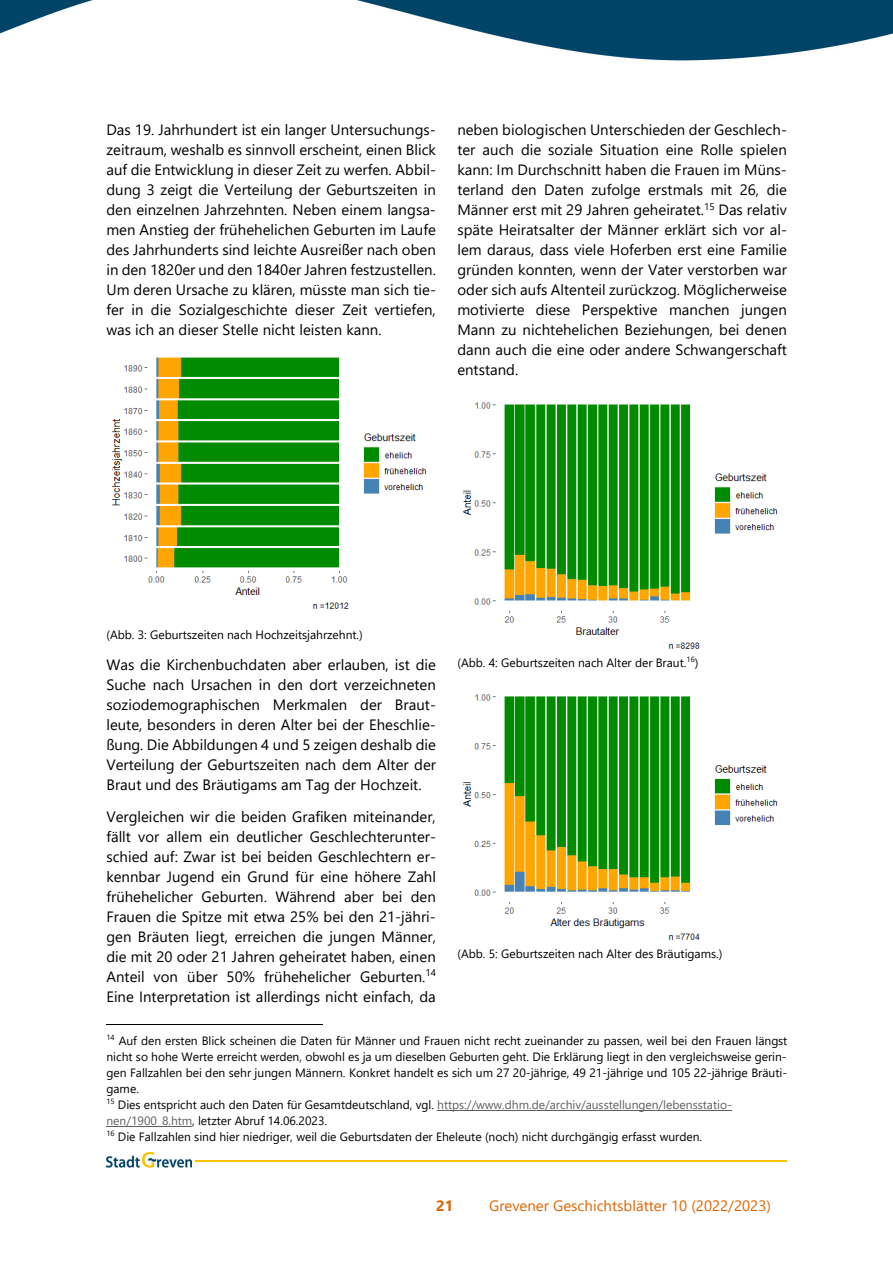
<style>
.page{position:relative;width:893px;height:1263px;background:#fff}
.page>*{position:absolute;margin:0;border:0;box-sizing:border-box;transform-origin:0 0}
.t1{font:15px/20px "Segoe UI";color:#000;text-align:justify}
.t2{font:15px "Segoe UI";color:#dd6500}
.t3{font:700 15px "Segoe UI";color:#dd6500}
.t4{font:12px/15.9px "Segoe UI";color:#000}
.s1{color:#5f5f5f}
</style>
<div class="page">
<img style="left:0;top:1px;width:892px;height:60px">
<img style="left:106px;top:1153px;width:85px;height:14px">
<hr style="left:196px;top:1160px;width:591px;height:2px;background:#fcc300">
<hr style="left:106px;top:1024px;width:216px;height:1px;background:#000">
<hr style="left:437px;top:1110px;width:294px;height:1px;background:#5f5f5f">
<hr style="left:106px;top:1126px;width:86px;height:1px;background:#5f5f5f">
<img style="left:111px;top:357px;width:316px;height:252px">
<img style="left:462px;top:402px;width:316px;height:247px">
<img style="left:462px;top:694px;width:316px;height:246px">
<p class="t1" style="left:106px;top:121px;width:331px">Das 19. Jahrhundert ist ein langer Untersuchungs&shy;zeitraum, weshalb es sinnvoll erscheint, einen Blick auf die Entwicklung in dieser Zeit zu werfen. Abbil&shy;dung 3 zeigt die Verteilung der Geburtszeiten in den einzelnen Jahrzehnten. Neben einem langsa&shy;men Anstieg der frühehelichen Geburten im Laufe des Jahrhunderts sind leichte Ausreißer nach oben in den 1820er und den 1840er Jahren festzustellen.<br>Um deren Ursache zu klären, müsste man sich tie&shy;fer in die Sozialgeschichte dieser Zeit vertiefen, was ich an dieser Stelle nicht leisten kann.</p>
<p class="t1" style="left:457px;top:121px;width:331px">neben biologischen Unterschieden der Geschlech&shy;ter auch die soziale Situation eine Rolle spielen kann: Im Durchschnitt haben die Frauen im Müns&shy;terland den Daten zufolge erstmals mit 26, die Männer erst mit 29 Jahren geheiratet.<sup>15</sup> Das relativ späte Heiratsalter der Männer erklärt sich vor al&shy;lem daraus, dass viele Hoferben erst eine Familie gründen konnten, wenn der Vater verstorben war oder sich aufs Altenteil zurückzog. Möglicherweise motivierte diese Perspektive manchen jungen Mann zu nichtehelichen Beziehungen, bei denen dann auch die eine oder andere Schwangerschaft entstand.</p>
<p class="t4" style="left:106px;top:628px;width:258px">(Abb. 3: Geburtszeiten nach Hochzeitsjahrzehnt.)</p>
<p class="t1" style="left:106px;top:656px;width:331px">Was die Kirchenbuchdaten aber erlauben, ist die Suche nach Ursachen in den dort verzeichneten soziodemographischen Merkmalen der Braut&shy;leute, besonders in deren Alter bei der Eheschlie&shy;ßung. Die Abbildungen 4 und 5 zeigen deshalb die Verteilung der Geburtszeiten nach dem Alter der Braut und des Bräutigams am Tag der Hochzeit.</p>
<p class="t1" style="left:106px;top:808px;width:331px">Vergleichen wir die beiden Grafiken miteinander, fällt vor allem ein deutlicher Geschlechterunter&shy;schied auf: Zwar ist bei beiden Geschlechtern er&shy;kennbar Jugend ein Grund für eine höhere Zahl frühehelicher Geburten. Während aber bei den Frauen die Spitze mit etwa 25% bei den 21-jähri&shy;gen Bräuten liegt, erreichen die jungen Männer, die mit 20 oder 21 Jahren geheiratet haben, einen Anteil von über 50% frühehelicher Geburten.<sup>14<br></sup>Eine Interpretation ist allerdings nicht einfach, da</p>
<p class="t4" style="left:106px;top:1034px;width:682px"><sup>14</sup> Auf den ersten Blick scheinen die Daten für Männer und Frauen nicht recht zueinander zu passen, weil bei den Frauen längst nicht so hohe Werte erreicht werden, obwohl es ja um dieselben Geburten geht. Die Erklärung liegt in den vergleichsweise gerin&shy;gen Fallzahlen bei den sehr jungen Männern. Konkret handelt es sich um 27 20-jährige, 49 21-jährige und 105 22-jährige Bräuti&shy;game.<br><sup>15</sup> Dies entspricht auch den Daten für Gesamtdeutschland, vgl. <span class="s1">https://www.dhm.de/archiv/ausstellungen/lebensstatio&shy;nen/1900_8.htm</span>, letzter Abruf 14.06.2023.<br><sup>16</sup> Die Fallzahlen sind hier niedriger, weil die Geburtsdaten der Eheleute (noch) nicht durchgängig erfasst wurden.</p>
<p class="t4" style="left:457px;top:656px;width:242px">(Abb. 4: Geburtszeiten nach Alter der Braut.<sup>16</sup>)</p>
<p class="t4" style="left:457px;top:947px;width:267px">(Abb. 5: Geburtszeiten nach Alter des Bräutigams.)</p>
<p class="t3" style="left:436px;top:1200px;width:19px">21</p>
<p class="t2" style="left:489px;top:1200px;width:283px">Grevener Geschichtsblätter 10 (2022/2023)</p>
</div>
